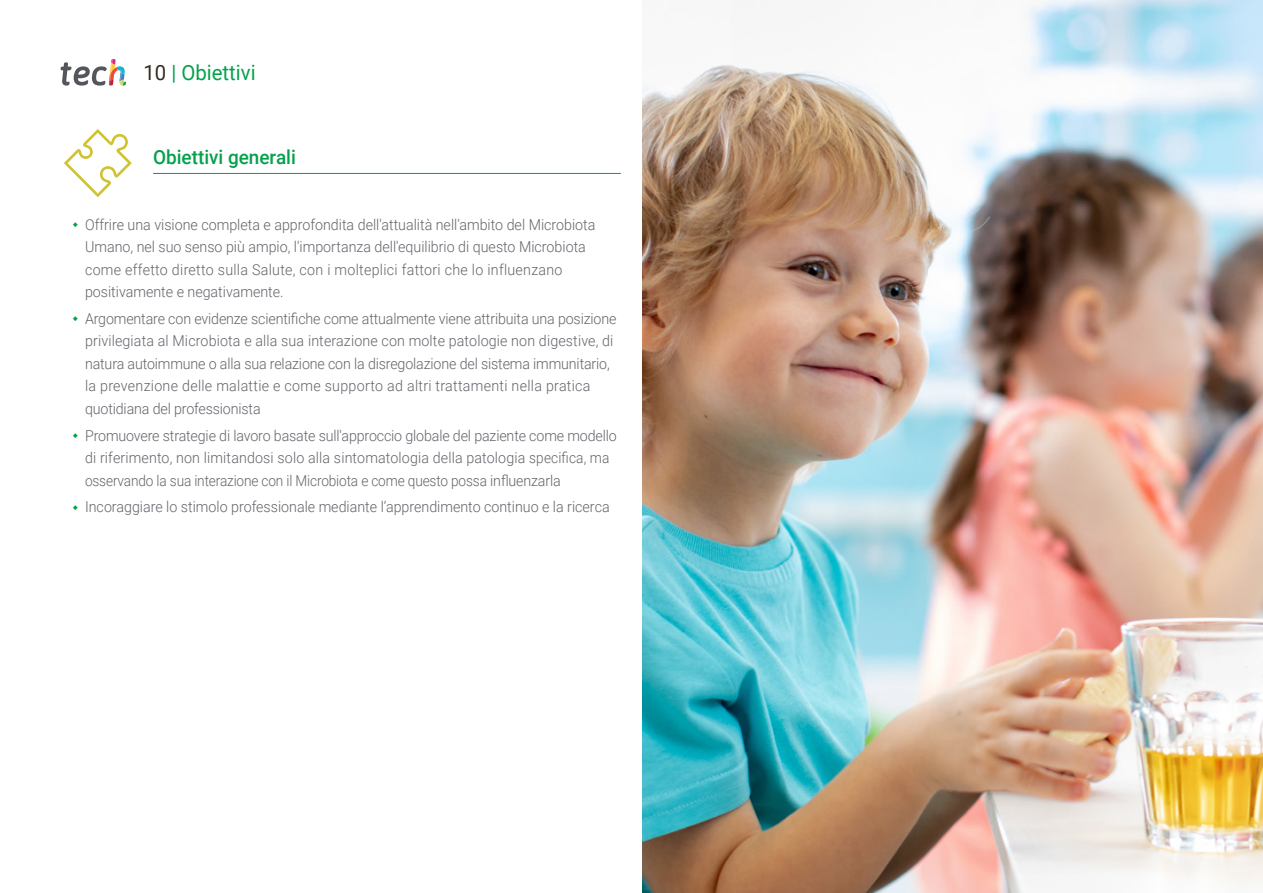
<style>
.page{position:relative;width:1263px;height:893px;background:#fff}
.page>*{position:absolute;margin:0;border:0;box-sizing:border-box;transform-origin:0 0}
.t1{font:21px "Roboto";color:#04a14d}
.t2{font:500 19.5px "Roboto";color:#04a14d}
.t3{font:300 15px/22.5px "Roboto";color:#61646a;scale:.95 1}
.s1{color:#312e20}
</style>
<div class="page">
<hr style="left:153px;top:173px;width:468px;height:1px;background:#04a14d">
<svg style="left:64px;top:129px;width:68px;height:68px"></svg>
<img style="left:642px;top:0;width:621px;height:893px">
<svg style="left:61px;top:59px;width:65px;height:27px"></svg>
<h1 class="t1" style="left:144px;top:57px;width:114px"><span class="s1">10</span> | Obiettivi</h1>
<h2 class="t2" style="left:153px;top:144px;width:144px">Obiettivi generali</h2>
<p class="t3" style="left:85px;top:212px;width:539px">Offrire una visione completa e approfondita dell'attualità nell'ambito del Microbiota Umano, nel suo senso più ampio, l'importanza dell'equilibrio di questo Microbiota come effetto diretto sulla Salute, con i molteplici fattori che lo influenzano positivamente e negativamente.</p>
<p class="t3" style="left:85px;top:307px;width:561px">Argomentare con evidenze scientifiche come attualmente viene attribuita una posizione privilegiata al Microbiota e alla sua interazione con molte patologie non digestive, di natura autoimmune o alla sua relazione con la disregolazione del sistema immunitario, la prevenzione delle malattie e come supporto ad altri trattamenti nella pratica quotidiana del professionista</p>
<p class="t3" style="left:85px;top:423px;width:561px">Promuovere strategie di lavoro basate sull'approccio globale del paziente come modello di riferimento, non limitandosi solo alla sintomatologia della patologia specifica, ma osservando la sua interazione con il Microbiota e come questo possa influenzarla</p>
<p class="t3" style="left:85px;top:495px;width:554px">Incoraggiare lo stimolo professionale mediante l’apprendimento continuo e la ricerca</p>
</div>
